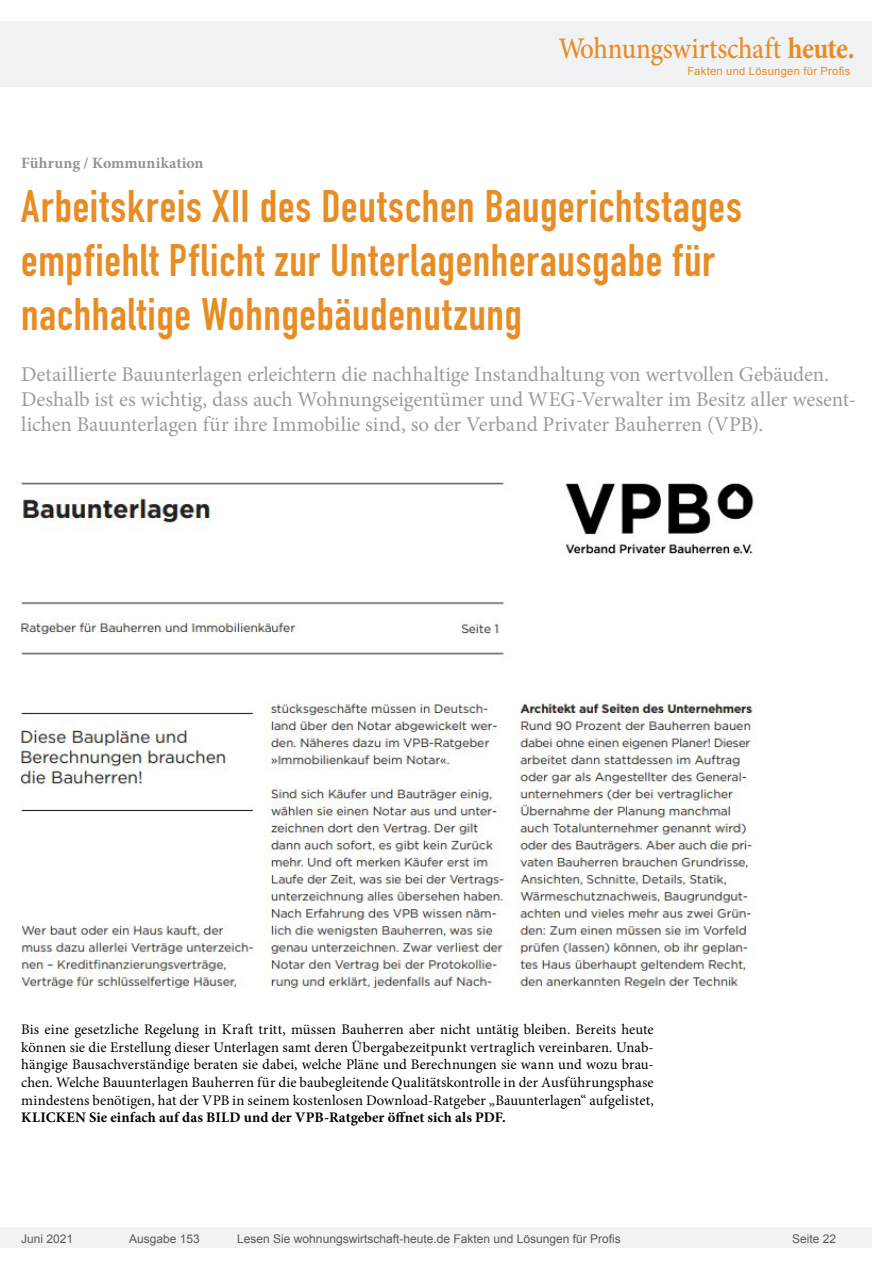
<style>
.page{position:relative;width:893px;height:1263px;background:#fff}
.page>*{position:absolute;margin:0;border:0;box-sizing:border-box;transform-origin:0 0}
.Überschrift_Groß{font:45px/54px "DIN Engschrift";letter-spacing:.015em;color:#e88c24}
.t1{font:500 30px "Minion Pro";letter-spacing:-.01em;color:#e88c24;scale:.9 1}
.Anlesetext{font:21px/25.2px "Minion Pro";letter-spacing:-.005em;color:#9c9c9c}
.Kategorie{font:700 15.75px "Minion Pro";letter-spacing:.01em;color:#939393}
.Fließtext_erste_Zeil{font:14.7px/17.5px "Minion Pro";letter-spacing:.005em;color:#000;text-align:justify}
.t2{font:12px "Arial";color:#595959}
.t3{font:11.25px "Arial";letter-spacing:.025em;color:#e88c24}
.s1{font-weight:700}
</style>
<div class="page">
<div style="left:0;top:1227px;width:872px;height:20px;background:#f1f2f3"></div>
<div style="left:0;top:21px;width:872px;height:66px;background:#f1f2f3"></div>
<img style="left:21px;top:482px;width:735px;height:506px">
<h2 class="t1" style="left:558px;top:28px;width:331px">Wohnungswirtschaft <span class="s1">heute.</span></h2>
<p class="t3" style="left:687px;top:63px;width:165px">Fakten und Lösungen für Profis</p>
<p class="Kategorie" style="left:21px;top:152px;width:184px">Führung / Kommunikation</p>
<p class="Überschrift_Groß" style="left:21px;top:180px;width:722px">Arbeitskreis XII des Deutschen Baugerichtstages empfiehlt Pflicht zur Unterlagenherausgabe für nachhaltige Wohngebäudenutzung</p>
<p class="Anlesetext" style="left:21px;top:361px;width:836px">Detaillierte Bauunterlagen erleichtern die nachhaltige Instandhaltung von wertvollen Gebäuden.<br>Deshalb ist es wichtig, dass auch Wohnungseigentümer und WEG-Verwalter im Besitz aller wesent&shy;lichen Bauunterlagen für ihre Immobilie sind, so der Verband Privater Bauherren (VPB).</p>
<p class="Fließtext_erste_Zeil" style="left:21px;top:1021px;width:634px">Bis eine gesetzliche Regelung in Kraft tritt, müssen Bauherren aber nicht untätig bleiben. Bereits heute können sie die Erstellung dieser Unterlagen samt deren Übergabezeitpunkt vertraglich vereinbaren. Unab&shy;hängige Bausachverständige beraten sie dabei, welche Pläne und Berechnungen sie wann und wozu brau&shy;chen. Welche Bauunterlagen Bauherren für die baubegleitende Qualitätskontrolle in der Ausführungsphase mindestens benötigen, hat der VPB in seinem kostenlosen Download-Ratgeber „Bauunterlagen“ aufgelistet, <span class="s1">KLICKEN Sie einfach auf das BILD und der VPB-Ratgeber öffnet sich als PDF.</span></p>
<p class="t2" style="left:21px;top:1230px;width:54px">Juni 2021</p>
<p class="t2" style="left:129px;top:1230px;width:72px">Ausgabe 153</p>
<p class="t2" style="left:237px;top:1230px;width:385px">Lesen Sie wohnungswirtschaft-heute.de Fakten und Lösungen für Profis</p>
<p class="t2" style="left:792px;top:1231px;width:46px">Seite 22</p>
</div>
